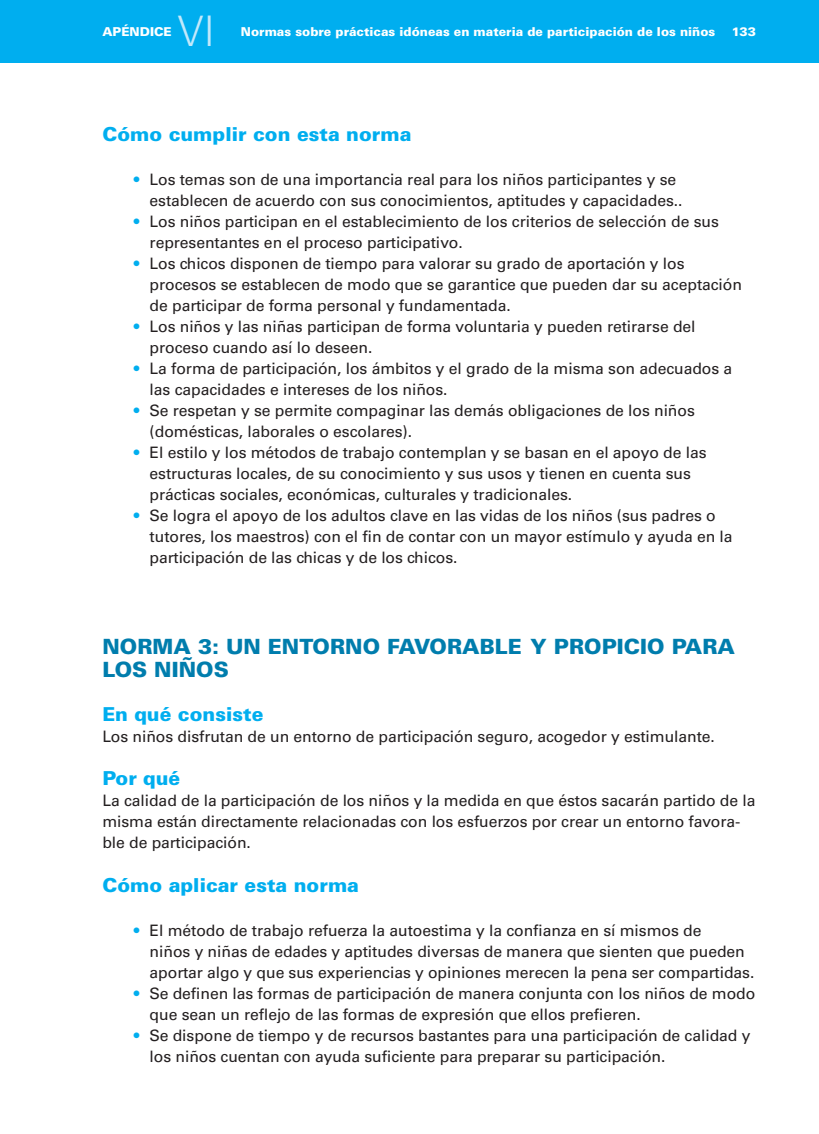
<style>
.page{position:relative;width:819px;height:1134px;background:#fff}
.page>*{position:absolute;margin:0;border:0;box-sizing:border-box;transform-origin:0 0}
.t1{font:300 42px "Univers";color:#c3e9fb}
.t2{font:900 21px/22.8px "Univers";color:#007dad}
.t3{font:900 19.25px "Univers";color:#00aeef}
.t4{font:15.75px/21px "Univers";letter-spacing:-.005em;color:#231f20}
.t5{font:900 12.25px "Univers";color:#fff}
.s1{color:#00aeef}
</style>
<div class="page">
<div style="left:0;top:0;width:819px;height:63px;background:#00aeef"></div>
<p class="t5" style="left:102px;top:27px;width:71px">APÉNDICE</p>
<h1 class="t1" style="left:178px;top:15px;width:39px">VI</h1>
<p class="t5" style="left:241px;top:27px;width:476px">Normas sobre prácticas idóneas en materia de participación de los niños</p>
<p class="t5" style="left:732px;top:27px;width:26px">133</p>
<p class="t3" style="left:102px;top:127px;width:311px">Cómo cumplir con esta norma</p>
<p class="t4" style="left:150px;top:170px;width:534px;text-indent:-16px"><span class="s1">•</span> Los temas son de una importancia real para los niños participantes y se establecen de acuerdo con sus conocimientos, aptitudes y capacidades..</p>
<p class="t4" style="left:150px;top:212px;width:571px;text-indent:-16px"><span class="s1">•</span> Los niños participan en el establecimiento de los criterios de selección de sus representantes en el proceso participativo.</p>
<p class="t4" style="left:150px;top:254px;width:594px;text-indent:-16px"><span class="s1">•</span> Los chicos disponen de tiempo para valorar su grado de aportación y los procesos se establecen de modo que se garantice que pueden dar su aceptación de participar de forma personal y fundamentada.</p>
<p class="t4" style="left:150px;top:317px;width:548px;text-indent:-16px"><span class="s1">•</span> Los niños y las niñas participan de forma voluntaria y pueden retirarse del proceso cuando así lo deseen.</p>
<p class="t4" style="left:150px;top:359px;width:584px;text-indent:-16px"><span class="s1">•</span> La forma de participación, los ámbitos y el grado de la misma son adecuados a las capacidades e intereses de los niños.</p>
<p class="t4" style="left:150px;top:401px;width:547px;text-indent:-16px"><span class="s1">•</span> Se respetan y se permite compaginar las demás obligaciones de los niños (domésticas, laborales o escolares).</p>
<p class="t4" style="left:150px;top:443px;width:559px;text-indent:-16px"><span class="s1">•</span> El estilo y los métodos de trabajo contemplan y se basan en el apoyo de las estructuras locales, de su conocimiento y sus usos y tienen en cuenta sus prácticas sociales, económicas, culturales y tradicionales.</p>
<p class="t4" style="left:150px;top:506px;width:584px;text-indent:-16px"><span class="s1">•</span> Se logra el apoyo de los adultos clave en las vidas de los niños (sus padres o tutores, los maestros) con el fin de contar con un mayor estímulo y ayuda en la participación de las chicas y de los chicos.</p>
<h2 class="t2" style="left:102px;top:637px;width:634px">NORMA 3: UN ENTORNO FAVORABLE Y PROPICIO PARA<br>LOS NIÑOS</h2>
<p class="t3" style="left:102px;top:707px;width:163px">En qué consiste</p>
<p class="t4" style="left:102px;top:727px;width:614px">Los niños disfrutan de un entorno de participación seguro, acogedor y estimulante.</p>
<p class="t3" style="left:102px;top:772px;width:79px">Por qué</p>
<p class="t4" style="left:102px;top:792px;width:655px">La calidad de la participación de los niños y la medida en que éstos sacarán partido de la misma están directamente relacionadas con los esfuerzos por crear un entorno favora&shy;ble de participación.</p>
<p class="t3" style="left:102px;top:878px;width:258px">Cómo aplicar esta norma</p>
<p class="t4" style="left:150px;top:921px;width:606px;text-indent:-16px"><span class="s1">•</span> El método de trabajo refuerza la autoestima y la confianza en sí mismos de<br>niños y niñas de edades y aptitudes diversas de manera que sienten que pueden aportar algo y que sus experiencias y opiniones merecen la pena ser compartidas.</p>
<p class="t4" style="left:150px;top:984px;width:607px;text-indent:-16px"><span class="s1">•</span> Se definen las formas de participación de manera conjunta con los niños de modo que sean un reflejo de las formas de expresión que ellos prefieren.</p>
<p class="t4" style="left:150px;top:1026px;width:602px;text-indent:-16px"><span class="s1">•</span> Se dispone de tiempo y de recursos bastantes para una participación de calidad y los niños cuentan con ayuda suficiente para preparar su participación.</p>
</div>
